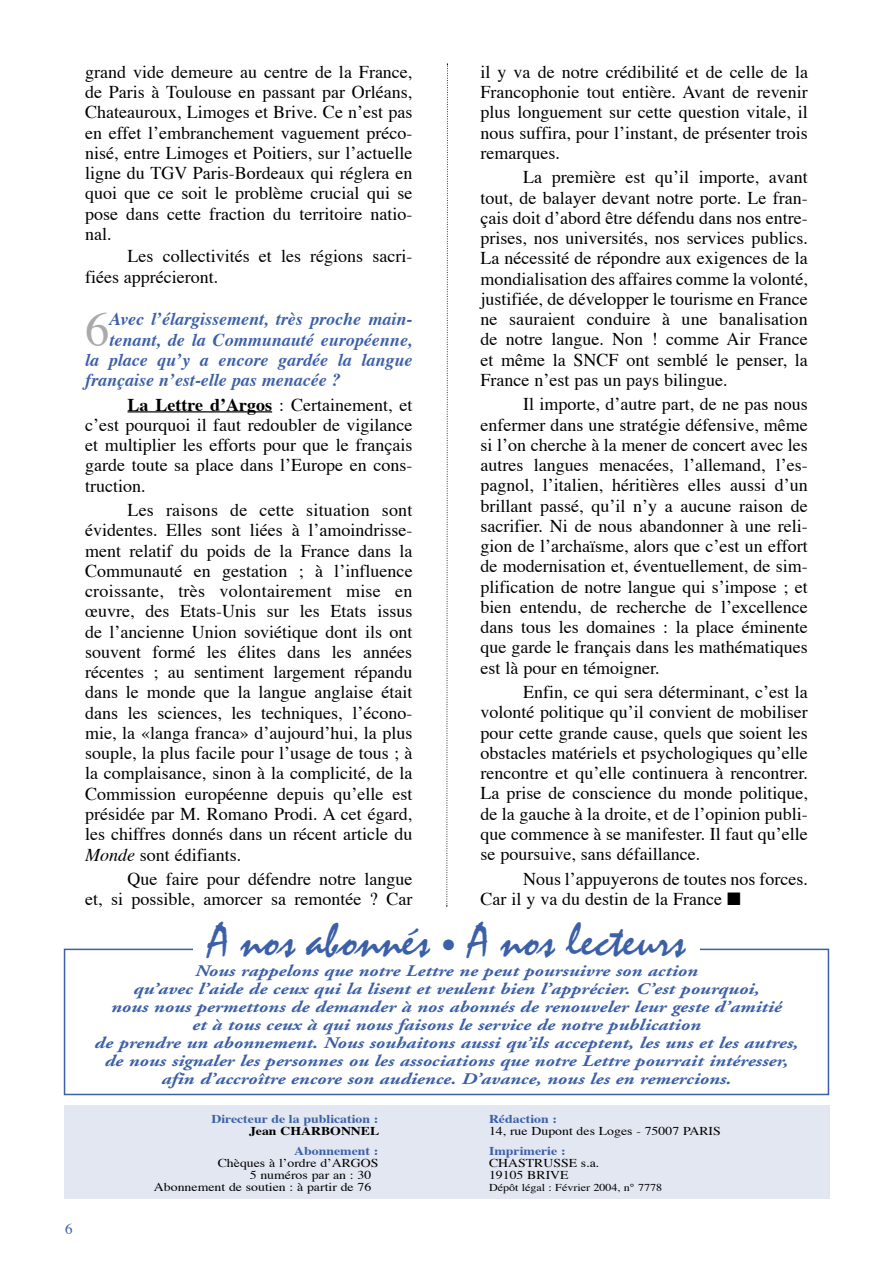
<style>
.page{position:relative;width:893px;height:1263px;background:#fff}
.page>*{position:absolute;margin:0;border:0;box-sizing:border-box;transform-origin:0 0}
.Normal_e{font:48.6px "Times";color:#aaa}
.Normal_e-2{font:45px "Mistral";color:#3c60a7}
.Normal_e-3{font:18px/20.2px "Times";color:#000;text-align:justify}
.Normal_e-4{font:italic 700 18px "Times";color:#3c60a7}
.Normal_e-5{font:italic 700 16.2px/18px "Adobe Garamond";color:#3c60a7;text-align:center;scale:1.22 1}
.t1{font:15px "Times";color:#3c60a7}
.Normal_e-6{font:12px "Times";color:#000;scale:1.15 1}
.Normal_e-7{font:700 12px "Times";color:#3c60a7;scale:1.15 1}
.Normal_e-8{font:700 12px "Times";color:#000;scale:1.15 1}
.Normal_e-9{font:10.5px "Times";color:#000;scale:1.15 1}
.s1{font-size:30px}
.s2{font-weight:700}
.s3{font-style:italic}
</style>
<div class="page">
<div style="left:64px;top:949px;width:765px;height:146px;border:2px solid #3c60a7"></div>
<div style="left:64px;top:1106px;width:765px;height:93px;background:#e2e7f2"></div>
<hr style="left:128px;top:411px;width:144px;height:1px;background:#000">
<svg style="left:446px;top:63px;width:2px;height:843px"></svg>
<div style="left:193px;top:946px;width:507px;height:7px;background:#fff"></div>
<p class="Normal_e-3" style="left:85px;top:63px;width:329px">grand vide demeure au centre de la France, de Paris à Toulouse en passant par Orléans, Chateauroux, Limoges et Brive. Ce nʼest pas en effet lʼembranchement vaguement préco&shy;nisé, entre Limoges et Poitiers, sur lʼactuelle ligne du TGV Paris-Bordeaux qui réglera en quoi que ce soit le problème crucial qui se pose dans cette fraction du territoire natio&shy;nal.</p>
<p class="Normal_e-3" style="left:85px;top:247px;width:329px;text-indent:43px">Les collectivités et les régions sacri&shy;fiées apprécieront.</p>
<p class="Normal_e" style="left:85px;top:299px;width:26px">6</p>
<p class="Normal_e-4" style="left:109px;top:308px;width:305px">Avec lʼélargissement, très proche main-</p>
<p class="Normal_e-3" style="left:480px;top:63px;width:329px">il y va de notre crédibilité et de celle de la Francophonie tout entière. Avant de revenir plus longuement sur cette question vitale, il nous suffira, pour lʼinstant, de présenter trois remarques.</p>
<p class="Normal_e-3" style="left:480px;top:168px;width:329px;text-indent:43px">La première est quʼil importe, avant tout, de balayer devant notre porte. Le fran&shy;çais doit dʼabord être défendu dans nos entre&shy;prises, nos universités, nos services publics.<br>La nécessité de répondre aux exigences de la mondialisation des affaires comme la volonté, justifiée, de développer le tourisme en France ne sauraient conduire à une banalisation de notre langue. Non ! comme Air France et même la SNCF ont semblé le penser, la France nʼest pas un pays bilingue.</p>
<p class="Normal_e-3" style="left:480px;top:395px;width:329px;text-indent:43px">Il importe, dʼautre part, de ne pas nous enfermer dans une stratégie défensive, même si lʼon cherche à la mener de concert avec les autres langues menacées, lʼallemand, lʼes&shy;pagnol, lʼitalien, héritières elles aussi dʼun brillant passé, quʼil nʼy a aucune raison de sacrifier. Ni de nous abandonner à une reli&shy;gion de lʼarchaïsme, alors que cʼest un effort de modernisation et, éventuellement, de sim&shy;plification de notre langue qui sʼimpose ; et bien entendu, de recherche de lʼexcellence dans tous les domaines : la place éminente que garde le français dans les mathématiques est là pour en témoigner.</p>
<p class="Normal_e-3" style="left:480px;top:683px;width:329px;text-indent:43px">Enfin, ce qui sera déterminant, cʼest la volonté politique quʼil convient de mobiliser pour cette grande cause, quels que soient les obstacles matériels et psychologiques quʼelle rencontre et quʼelle continuera à rencontrer.<br>La prise de conscience du monde politique, de la gauche à la droite, et de lʼopinion publi&shy;que commence à se manifester. Il faut quʼelle se poursuive, sans défaillance.</p>
<p class="Normal_e-3" style="left:480px;top:870px;width:329px;text-indent:43px">Nous lʼappuyerons de toutes nos forces.<br>Car il y va du destin de la France ■</p>
<p class="Normal_e-2" style="left:208px;top:914px;width:479px">A nos abonnés <span class="s1">•</span> A nos lecteurs</p>
<p class="Normal_e-4" style="left:109px;top:328px;width:305px">tenant, de la Communauté européenne,</p>
<p class="Normal_e-4" style="left:85px;top:348px;width:329px">la place quʼy a encore gardée la langue</p>
<p class="Normal_e-4" style="left:85px;top:368px;width:257px">française nʼest-elle pas menacée ?</p>
<p class="Normal_e-3" style="left:85px;top:396px;width:329px;text-indent:43px"><span class="s2">La Lettre dʼArgos</span> : Certainement, et cʼest pourquoi il faut redoubler de vigilance et multiplier les efforts pour que le français garde toute sa place dans lʼEurope en cons&shy;truction.</p>
<p class="Normal_e-3" style="left:85px;top:501px;width:329px;text-indent:43px">Les raisons de cette situation sont évidentes. Elles sont liées à lʼamoindrisse&shy;ment relatif du poids de la France dans la Communauté en gestation ; à lʼinfluence croissante, très volontairement mise en œuvre, des Etats-Unis sur les Etats issus de lʼancienne Union soviétique dont ils ont souvent formé les élites dans les années récentes ; au sentiment largement répandu dans le monde que la langue anglaise était dans les sciences, les techniques, lʼécono&shy;mie, la «langa franca» dʼaujourdʼhui, la plus souple, la plus facile pour lʼusage de tous ; à la complaisance, sinon à la complicité, de la Commission européenne depuis quʼelle est présidée par M. Romano Prodi. A cet égard, les chiffres donnés dans un récent article du <span class="s3">Monde</span> sont édifiants.</p>
<p class="Normal_e-3" style="left:85px;top:870px;width:329px;text-align:right">Que faire pour défendre notre langue<br>et, si possible, amorcer sa remontée ? Car</p>
<p class="Normal_e-5" style="left:95px;top:962px;width:578px">Nous rappelons que notre Lettre ne peut poursuivre son action<br>qu’avec l’aide de ceux qui la lisent et veulent bien l’apprécier. C’est pourquoi,<br>nous nous permettons de demander à nos abonnés de renouveler leur geste d’amitié<br>et à tous ceux à qui nous faisons le service de notre publication<br>de prendre un abonnement. Nous souhaitons aussi qu’ils acceptent, les uns et les autres, de nous signaler les personnes ou les associations que notre Lettre pourrait intéresser, afin d’accroître encore son audience. D’avance, nous les en remercions.</p>
<p class="Normal_e-7" style="left:211px;top:1111px;width:147px">Directeur de la publication :</p>
<p class="Normal_e-8" style="left:249px;top:1123px;width:115px">Jean CHARBONNEL</p>
<p class="Normal_e-7" style="left:294px;top:1143px;width:75px">Abonnement :</p>
<p class="Normal_e-6" style="left:218px;top:1155px;width:141px">Chèques à lʼordre dʼARGOS</p>
<p class="Normal_e-6" style="left:250px;top:1167px;width:107px">5 numéros par an : 30</p>
<p class="Normal_e-6" style="left:154px;top:1179px;width:190px">Abonnement de soutien : à partir de 76</p>
<p class="Normal_e-7" style="left:489px;top:1111px;width:61px">Rédaction :</p>
<p class="Normal_e-6" style="left:489px;top:1124px;width:203px">14, rue Dupont des Loges - 75007 PARIS</p>
<p class="Normal_e-7" style="left:489px;top:1143px;width:68px">Imprimerie :</p>
<p class="Normal_e-6" style="left:489px;top:1155px;width:97px">CHASTRUSSE s.a.</p>
<p class="Normal_e-6" style="left:489px;top:1167px;width:71px">19105 BRIVE</p>
<p class="Normal_e-9" style="left:489px;top:1181px;width:152px">Dépôt légal : Février 2004, n° 7778</p>
<p class="t1" style="left:65px;top:1219px;width:9px">6</p>
</div>
